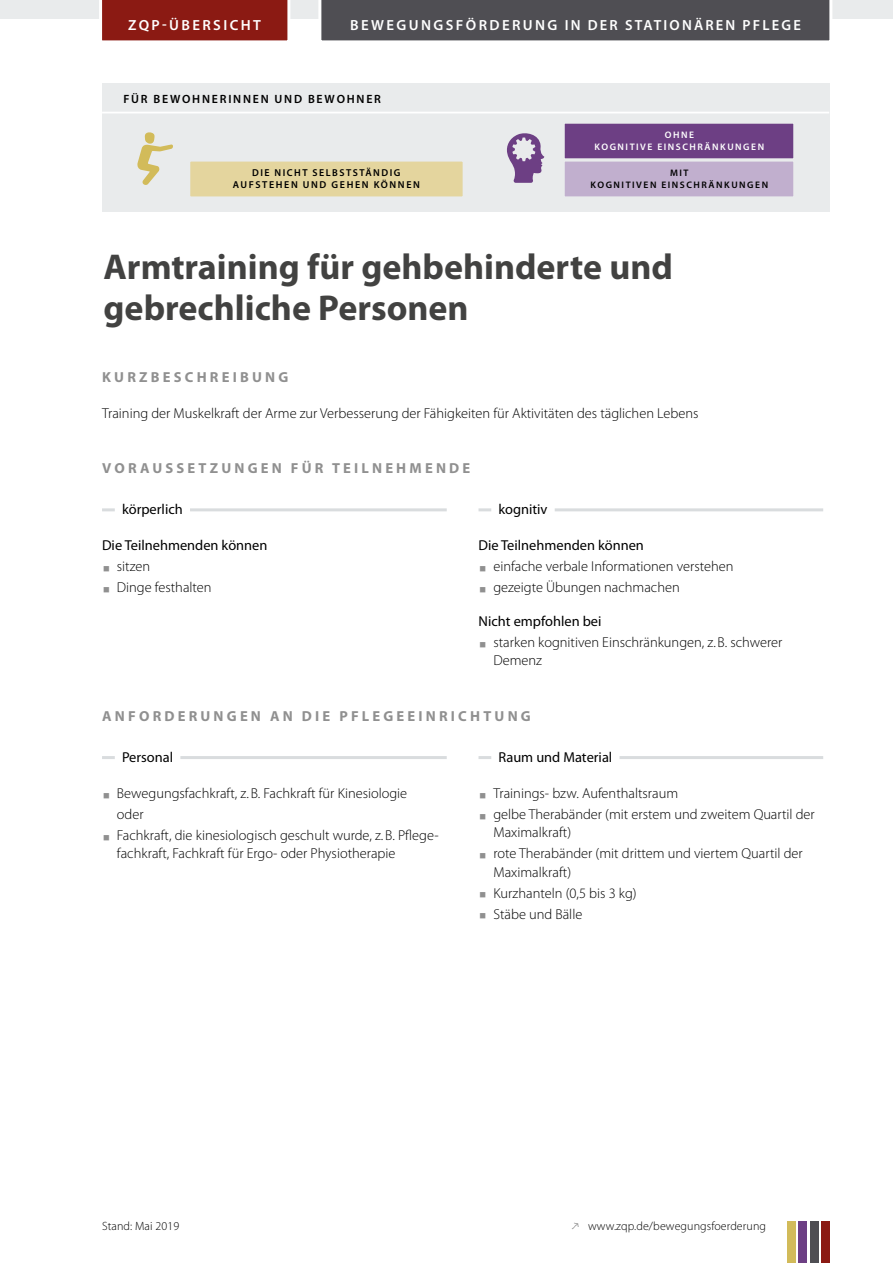
<style>
.page{position:relative;width:893px;height:1263px;background:#fff}
.page>*{position:absolute;margin:0;border:0;box-sizing:border-box;transform-origin:0 0}
.t1{font:700 36px/40.5px "Myriad Pro";color:#424241}
.t2{font:600 14.7px "Myriad Pro";letter-spacing:.16em;color:#fff}
.t3{font:700 14.55px "Myriad Pro";letter-spacing:.22em;color:#909090}
.t4{font:300 14.4px/21px "Myriad Pro";color:#000}
.t5{font:14.4px "Myriad Pro";color:#000}
.t6{font:300 12px "Myriad Pro";letter-spacing:.01em;color:#000}
.t7{font:600 12px "Myriad Pro";letter-spacing:.15em;color:#000}
.t8{font:600 10.05px/12px "Myriad Pro";letter-spacing:.15em;color:#000;text-align:center}
.t9{font:600 9.45px/11.4px "Myriad Pro";letter-spacing:.16em;color:#fff;text-align:center}
.t10{font:600 9.45px/11.4px "Myriad Pro";letter-spacing:.16em;color:#000;text-align:center}
</style>
<div class="page">
<div style="left:787px;top:1221px;width:8px;height:41px;background:#d2bb5a"></div>
<div style="left:799px;top:1221px;width:8px;height:41px;background:#6d3f84"></div>
<div style="left:810px;top:1221px;width:8px;height:41px;background:#4f4e53"></div>
<div style="left:821px;top:1221px;width:8px;height:41px;background:#8b1a13"></div>
<svg style="left:787px;top:1262px;width:42px;height:1px"></svg>
<div style="left:0;top:0;width:893px;height:19px;background:#e9ebec"></div>
<hr style="left:190px;top:508px;width:257px;height:3px;background:#d9dcde">
<svg style="left:102px;top:508px;width:13px;height:3px"></svg>
<hr style="left:555px;top:508px;width:268px;height:3px;background:#d9dcde">
<svg style="left:478px;top:508px;width:13px;height:3px"></svg>
<hr style="left:180px;top:756px;width:267px;height:3px;background:#d9dcde">
<svg style="left:102px;top:756px;width:13px;height:3px"></svg>
<hr style="left:620px;top:756px;width:203px;height:3px;background:#d9dcde">
<svg style="left:478px;top:756px;width:13px;height:3px"></svg>
<div style="left:102px;top:83px;width:727px;height:128px;background:#e9ebec"></div>
<div style="left:562px;top:121px;width:234px;height:41px;background:#6d3f84;border:3px solid #e9ebec"></div>
<svg style="left:507px;top:133px;width:38px;height:50px"></svg>
<div style="left:187px;top:159px;width:279px;height:40px;background:#e4d59e;border:3px solid #e9ebec"></div>
<div style="left:562px;top:159px;width:234px;height:40px;background:#c1afce;border:3px solid #e9ebec"></div>
<svg style="left:137px;top:132px;width:36px;height:53px"></svg>
<hr style="left:102px;top:112px;width:727px;height:1px;background:#fff">
<div style="left:318px;top:0;width:514px;height:41px;background:#4f4e53"></div>
<div style="left:99px;top:0;width:191px;height:41px;background:#8b1a13"></div>
<p class="t2" style="left:128px;top:17px;width:134px">ZQP-ÜBERSICHT</p>
<p class="t2" style="left:350px;top:17px;width:452px">BEWEGUNGSFÖRDERUNG IN DER STATIONÄREN PFLEGE</p>
<p class="t7" style="left:123px;top:92px;width:259px">FÜR BEWOHNERINNEN UND BEWOHNER</p>
<p class="t9" style="left:595px;top:130px;width:171px">OHNE<br>KOGNITIVE EINSCHRÄNKUNGEN</p>
<p class="t8" style="left:233px;top:167px;width:189px">DIE NICHT SELBSTSTÄNDIG<br>AUFSTEHEN UND GEHEN KÖNNEN</p>
<p class="t10" style="left:591px;top:168px;width:179px">MIT<br>KOGNITIVEN EINSCHRÄNKUNGEN</p>
<h1 class="t1" style="left:104px;top:247px;width:571px">Armtraining für gehbehinderte und gebrechliche Personen</h1>
<p class="t3" style="left:102px;top:369px;width:188px">KURZBESCHREIBUNG</p>
<p class="t4" style="left:102px;top:402px;width:598px">Training der Muskelkraft der Arme zur Verbesserung der Fähigkeiten für Aktivitäten des täglichen Lebens</p>
<p class="t3" style="left:102px;top:460px;width:370px">VORAUSSETZUNGEN FÜR TEILNEHMENDE</p>
<p class="t5" style="left:122px;top:502px;width:62px">körperlich</p>
<p class="t5" style="left:102px;top:538px;width:167px">Die Teilnehmenden können</p>
<p class="t4" style="left:117px;top:556px;width:96px">sitzen<br>Dinge festhalten</p>
<p class="t5" style="left:498px;top:502px;width:51px">kognitiv</p>
<p class="t5" style="left:478px;top:538px;width:167px">Die Teilnehmenden können</p>
<p class="t4" style="left:493px;top:556px;width:242px">einfache verbale Informationen verstehen gezeigte Übungen nachmachen</p>
<p class="t5" style="left:478px;top:613px;width:124px">Nicht empfohlen bei</p>
<p class="t4" style="left:493px;top:633px;width:290px;line-height:18.3px">starken kognitiven Einschränkungen, z.B. schwerer<br>Demenz</p>
<p class="t3" style="left:102px;top:708px;width:430px">ANFORDERUNGEN AN DIE PFLEGEEINRICHTUNG</p>
<p class="t5" style="left:122px;top:749px;width:53px">Personal</p>
<p class="t4" style="left:117px;top:782px;width:323px">Bewegungsfachkraft, z.B. Fachkraft für Kinesiologie<br>oder<br>Fachkraft, die kinesiologisch geschult wurde, z.B. Pflege-</p>
<p class="t4" style="left:117px;top:843px;width:280px">fachkraft, Fachkraft für Ergo- oder Physiotherapie</p>
<p class="t5" style="left:498px;top:749px;width:115px">Raum und Material</p>
<p class="t4" style="left:493px;top:782px;width:323px">Trainings- bzw. Aufenthaltsraum<br>gelbe Therabänder (mit erstem und zweitem Quartil der</p>
<p class="t4" style="left:493px;top:822px;width:311px">Maximalkraft)<br>rote Therabänder (mit drittem und viertem Quartil der</p>
<p class="t4" style="left:493px;top:861px;width:145px">Maximalkraft)<br>Kurzhanteln (0,5 bis 3 kg)<br>Stäbe und Bälle</p>
<p class="t6" style="left:102px;top:1219px;width:79px">Stand: Mai 2019</p>
<p class="t6" style="left:571px;top:1219px;width:196px">• www.zqp.de/bewegungsfoerderung</p>
</div>
